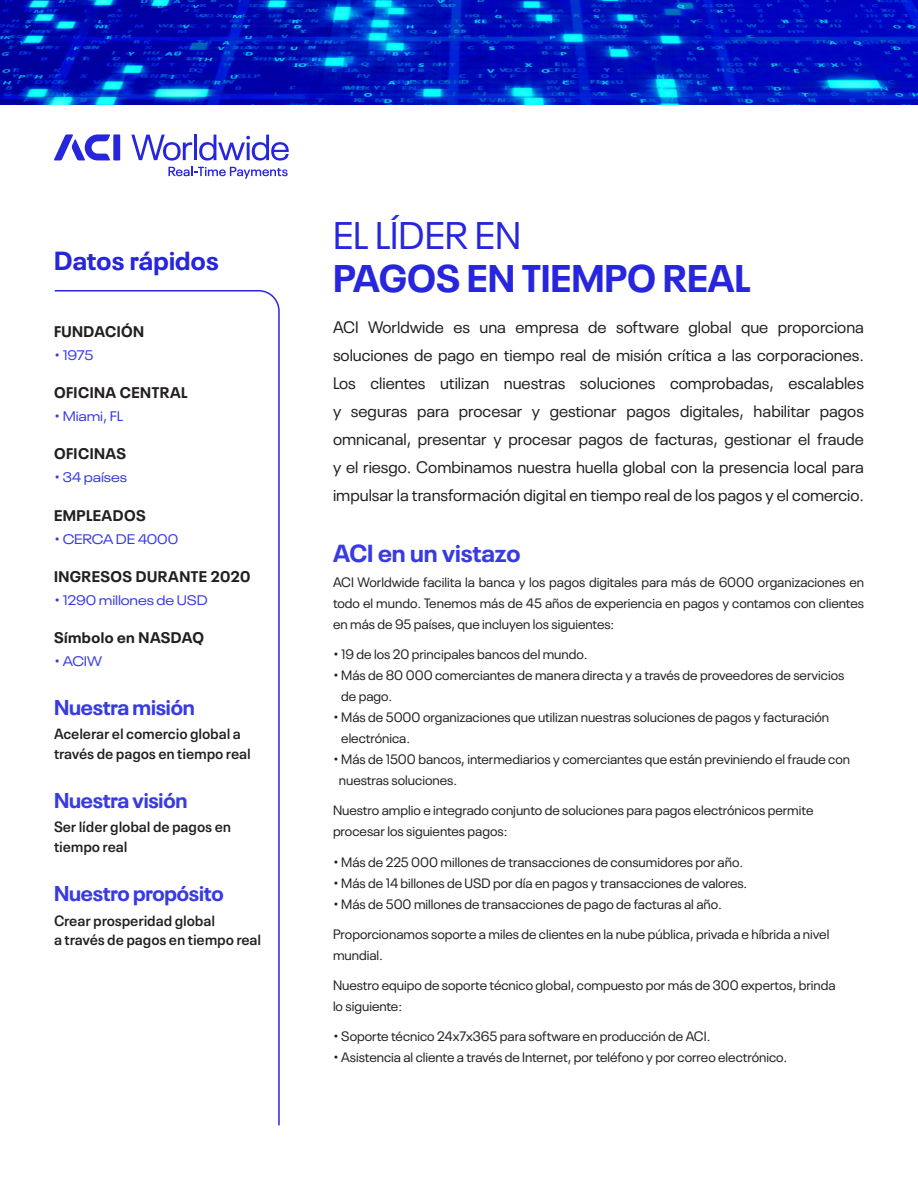
<style>
.page{position:relative;width:918px;height:1188px;background:#fff}
.page>*{position:absolute;margin:0;border:0;box-sizing:border-box;transform-origin:0 0}
.product_head{font:700 38.25px/42.8px "Neue Plak";color:#2726dd}
.sidebar_head{font:700 25.95px "Neue Plak";letter-spacing:.01em;color:#2726dd}
.subhead{font:700 24.45px "Neue Plak";color:#383be1}
.sidebar_bullet_text{font:700 21.3px "Neue Plak";letter-spacing:-.01em;color:#383be1}
.body_text{font:16.5px/27.9px "Neue Plak";color:#231f20;text-align:justify}
.sidebar_subheads{font:700 15.3px "Neue Plak";letter-spacing:.03em;color:#231f20}
.sidebar_bullet_text-2{font:600 14.7px/19.8px "Neue Plak Text";letter-spacing:-.01em;color:#231f20}
.sidebar_bullet_text-3{font:expanded 13.8px "Neue Plak";letter-spacing:-.01em;color:#383be1}
.body_text-2{font:13.5px/21px "Neue Plak";color:#231f20}
.s1{font-weight:400}
</style>
<div class="page">
<svg style="left:54px;top:290px;width:226px;height:836px"></svg>
<img style="left:0;top:0;width:918px;height:104px">
<div style="left:113px;top:134px;width:7px;height:26px;background:#2726dd"></div>
<svg style="left:54px;top:134px;width:56px;height:26px"></svg>
<svg style="left:131px;top:135px;width:61px;height:26px"></svg>
<hr style="left:194px;top:135px;width:3px;height:25px;background:#2726dd">
<svg style="left:199px;top:135px;width:90px;height:26px"></svg>
<svg style="left:168px;top:167px;width:120px;height:12px"></svg>
<p class="sidebar_head" style="left:54px;top:240px;width:166px">Datos rápidos</p>
<p class="sidebar_subheads" style="left:54px;top:319px;width:92px">FUNDACIÓN</p>
<p class="sidebar_bullet_text-3" style="left:54px;top:344px;width:41px">• 1975</p>
<p class="sidebar_subheads" style="left:54px;top:381px;width:135px">OFICINA CENTRAL</p>
<p class="sidebar_bullet_text-3" style="left:54px;top:405px;width:71px">• Miami, FL</p>
<p class="sidebar_subheads" style="left:54px;top:442px;width:74px">OFICINAS</p>
<p class="sidebar_bullet_text-3" style="left:54px;top:467px;width:75px">• 34 países</p>
<p class="sidebar_subheads" style="left:54px;top:503px;width:93px">EMPLEADOS</p>
<p class="sidebar_bullet_text-3" style="left:54px;top:528px;width:126px">• CERCA DE 4000</p>
<p class="sidebar_subheads" style="left:54px;top:564px;width:198px">INGRESOS DURANTE 2020</p>
<p class="sidebar_bullet_text-3" style="left:54px;top:589px;width:155px">• 1290 millones de USD</p>
<p class="sidebar_subheads" style="left:54px;top:625px;width:152px">Símbolo en NASDAQ</p>
<p class="sidebar_bullet_text-3" style="left:54px;top:650px;width:49px">• ACIW</p>
<p class="sidebar_bullet_text" style="left:54px;top:690px;width:142px">Nuestra misión</p>
<p class="sidebar_bullet_text-2" style="left:54px;top:722px;width:198px">Acelerar el comercio global a través de pagos en tiempo real</p>
<p class="sidebar_bullet_text" style="left:54px;top:783px;width:135px">Nuestra visión</p>
<p class="sidebar_bullet_text-2" style="left:54px;top:816px;width:179px">Ser líder global de pagos en tiempo real</p>
<p class="sidebar_bullet_text" style="left:54px;top:876px;width:171px">Nuestro propósito</p>
<p class="sidebar_bullet_text-2" style="left:54px;top:909px;width:209px">Crear prosperidad global<br>a través de pagos en tiempo real</p>
<p class="product_head" style="left:333px;top:210px;width:419px"><span class="s1">EL LÍDER EN<br></span>PAGOS EN TIEMPO REAL</p>
<p class="body_text" style="left:333px;top:312px;width:533px">ACI Worldwide es una empresa de software global que proporciona soluciones de pago en tiempo real de misión crítica a las corporaciones.<br>Los clientes utilizan nuestras soluciones comprobadas, escalables y seguras para procesar y gestionar pagos digitales, habilitar pagos omnicanal, presentar y procesar pagos de facturas, gestionar el fraude y el riesgo. Combinamos nuestra huella global con la presencia local para impulsar la transformación digital en tiempo real de los pagos y el comercio.</p>
<p class="subhead" style="left:333px;top:533px;width:189px">ACI en un vistazo</p>
<p class="body_text-2" style="left:333px;top:571px;width:533px;text-align:justify">ACI Worldwide facilita la banca y los pagos digitales para más de 6000 organizaciones en todo el mundo. Tenemos más de 45 años de experiencia en pagos y contamos con clientes en más de 95 países, que incluyen los siguientes:</p>
<p class="body_text-2" style="left:333px;top:643px;width:256px">• 19 de los 20 principales bancos del mundo.</p>
<p class="body_text-2" style="left:341px;top:664px;width:505px;text-indent:-8px">• Más de 80 000 comerciantes de manera directa y a través de proveedores de servicios de pago.</p>
<p class="body_text-2" style="left:341px;top:706px;width:489px;text-indent:-8px">• Más de 5000 organizaciones que utilizan nuestras soluciones de pagos y facturación electrónica.</p>
<p class="body_text-2" style="left:339px;top:748px;width:513px;text-indent:-6px">• Más de 1500 bancos, intermediarios y comerciantes que están previniendo el fraude con nuestras soluciones.</p>
<p class="body_text-2" style="left:333px;top:799px;width:482px">Nuestro amplio e integrado conjunto de soluciones para pagos electrónicos permite procesar los siguientes pagos:</p>
<p class="body_text-2" style="left:333px;top:850px;width:412px">• Más de 225 000 millones de transacciones de consumidores por año.</p>
<p class="body_text-2" style="left:333px;top:871px;width:416px">• Más de 14 billones de USD por día en pagos y transacciones de valores.</p>
<p class="body_text-2" style="left:333px;top:892px;width:390px">• Más de 500 millones de transacciones de pago de facturas al año.</p>
<p class="body_text-2" style="left:333px;top:922px;width:498px">Proporcionamos soporte a miles de clientes en la nube pública, privada e híbrida a nivel mundial.</p>
<p class="body_text-2" style="left:333px;top:973px;width:504px">Nuestro equipo de soporte técnico global, compuesto por más de 300 expertos, brinda lo siguiente:</p>
<p class="body_text-2" style="left:333px;top:1025px;width:379px">• Soporte técnico 24x7x365 para software en producción de ACI.</p>
<p class="body_text-2" style="left:333px;top:1046px;width:456px">• Asistencia al cliente a través de Internet, por teléfono y por correo electrónico.</p>
</div>
